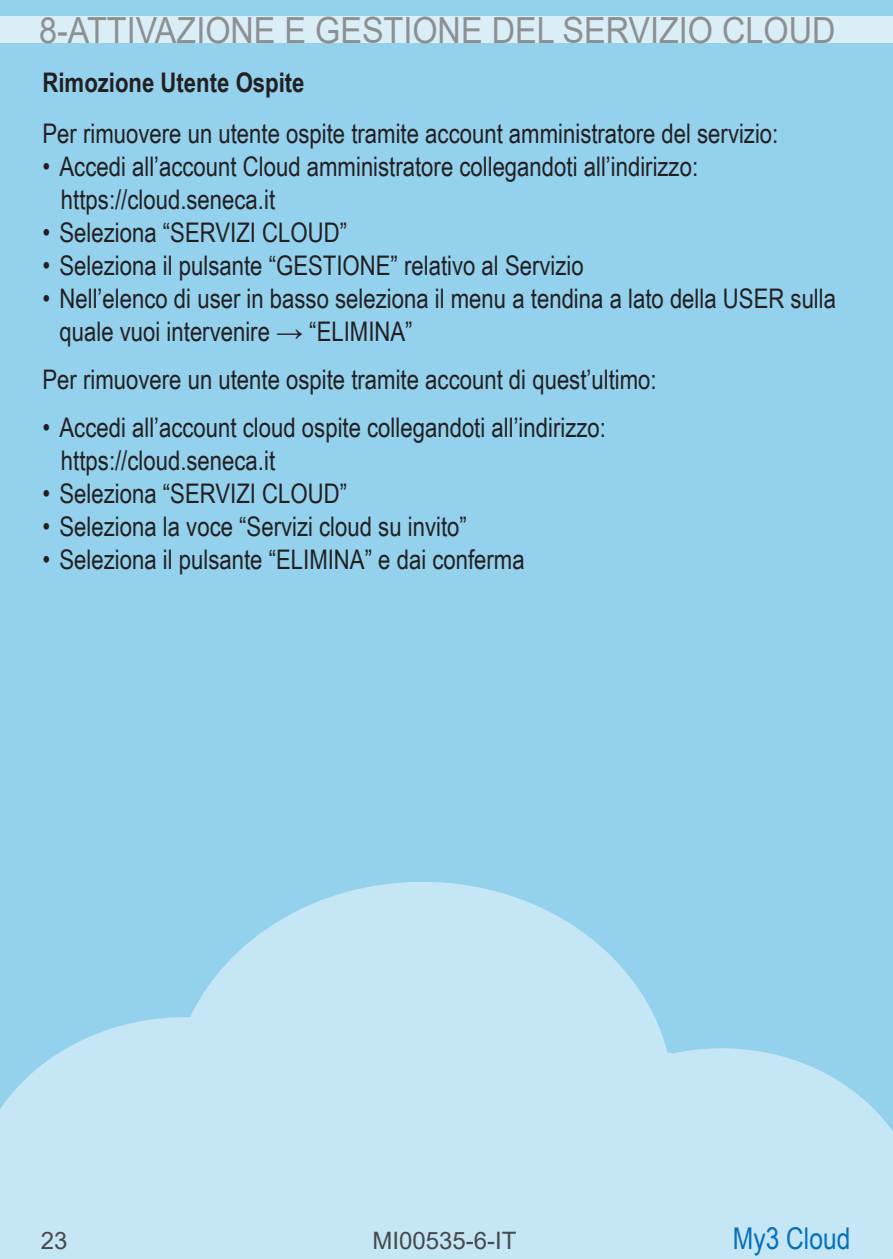
<style>
.page{position:relative;width:893px;height:1259px;background:#93d1ed}
.page>*{position:absolute;margin:0;border:0;box-sizing:border-box;transform-origin:0 0}
.t1{font:36px "Arial";color:#8d9091;scale:.9 1}
.t2{font:30px "Arial Narrow";color:#0671ba}
.t3{font:27px/33px "Arial Narrow";color:#231f20}
.t4{font:700 27px "Arial Narrow";color:#231f20}
.t5{font:24px "Arial";color:#474a4c}
</style>
<div class="page">
<svg style="left:0;top:882px;width:893px;height:377px;fill:#c4e6f5"></svg>
<div style="left:0;top:16px;width:893px;height:27px;background:#daeef8"></div>
<h1 class="t1" style="left:39px;top:5px;width:886px">8-ATTIVAZIONE E GESTIONE DEL SERVIZIO CLOUD</h1>
<p class="t4" style="left:43px;top:62px;width:264px">Rimozione Utente Ospite</p>
<p class="t3" style="left:43px;top:116px;width:737px">Per rimuovere un utente ospite tramite account amministratore del servizio:</p>
<p class="t3" style="left:61px;top:148px;width:639px;text-indent:-18px">• Accedi all’account Cloud amministratore collegandoti all’indirizzo: https://cloud.seneca.it</p>
<p class="t3" style="left:43px;top:214px;width:306px">• Seleziona “SERVIZI CLOUD”</p>
<p class="t3" style="left:43px;top:247px;width:543px">• Seleziona il pulsante “GESTIONE” relativo al Servizio</p>
<p class="t3" style="left:60px;top:280px;width:778px;text-indent:-17px">• Nell’elenco di user in basso seleziona il menu a tendina a lato della USER sulla quale vuoi intervenire → “ELIMINA”</p>
<p class="t3" style="left:43px;top:361px;width:616px">Per rimuovere un utente ospite tramite account di quest’ultimo:</p>
<p class="t3" style="left:61px;top:409px;width:546px;text-indent:-18px">• Accedi all’account cloud ospite collegandoti all’indirizzo: https://cloud.seneca.it</p>
<p class="t3" style="left:43px;top:475px;width:306px">• Seleziona “SERVIZI CLOUD”</p>
<p class="t3" style="left:43px;top:508px;width:426px">• Seleziona la voce “Servizi cloud su invito”</p>
<p class="t3" style="left:43px;top:541px;width:484px">• Seleziona il pulsante “ELIMINA” e dai conferma</p>
<p class="t5" style="left:41px;top:1223px;width:28px">23</p>
<p class="t5" style="left:372px;top:1223px;width:146px">MI00535-6-IT</p>
<p class="t2" style="left:733px;top:1216px;width:119px">My3 Cloud</p>
</div>
